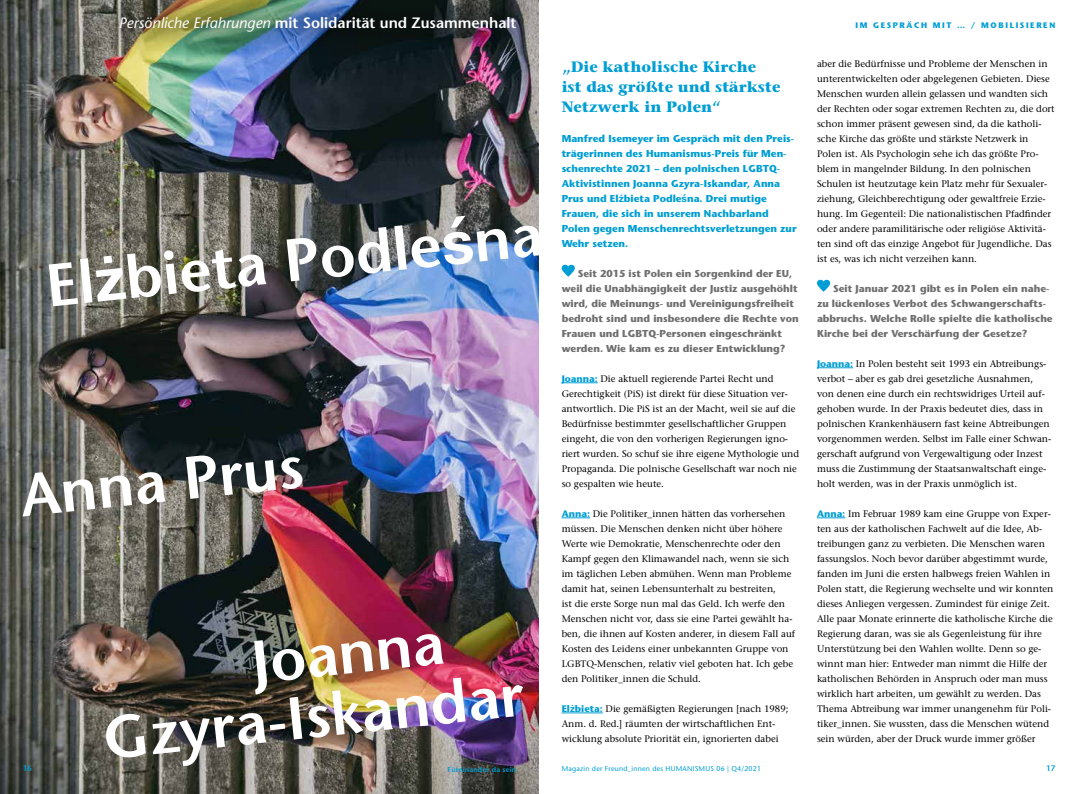
<style>
.page{position:relative;width:1078px;height:794px;background:#fff}
.page>*{position:absolute;margin:0;border:0;box-sizing:border-box;transform-origin:0 0}
.t1{font:600 60px/60px "Stone Sans";color:#fff}
.t2{font:700 15px/20px "Stone Serif";color:#009ed4}
.t3{font:600 15px "Stone Sans";color:#fff}
.t4{font:700 10px/15px "Stone Sans";color:#706f6f}
.t5{font:700 10px/15px "Stone Sans";color:#009ed4}
.t6{font:9.5px/15px "Stone Serif";color:#000}
.t7{font:700 8px "Stone Sans";letter-spacing:.2em;color:#009ed4}
.t8{font:600 8px "Stone Sans";color:#009ed4}
.t9{font:7px "Stone Sans";letter-spacing:.03em;color:#009ed4}
.t10{font:600 7px "Stone Sans";letter-spacing:.03em;color:#009ed4}
.s1{font-weight:400;font-style:italic}
.s2{font-family:"Stone Sans";font-weight:700;color:#009ed4}
.s3{font-family:"Helvetica Neue"}
.s4{font-family:"Helvetica Neue";font-weight:700;color:#009ed4}
.s5{font-family:"Helvetica Neue";font-weight:700}
</style>
<div class="page">
<img style="left:0;top:0;width:539px;height:794px">
<div style="left:95px;top:0;width:445px;height:57px;background:#000;opacity:.75"></div>
<hr style="left:561px;top:382px;width:36px;height:1px;background:#009ed4">
<svg style="left:561px;top:517px;width:29px;height:1px"></svg>
<hr style="left:561px;top:712px;width:41px;height:1px;background:#009ed4">
<svg style="left:561px;top:264px;width:13px;height:13px"></svg>
<hr style="left:816px;top:367px;width:36px;height:1px;background:#009ed4">
<svg style="left:817px;top:517px;width:28px;height:1px"></svg>
<svg style="left:817px;top:279px;width:13px;height:13px"></svg>
<h2 class="t3" style="left:119px;top:14px;width:399px"><span class="s1">Persönliche Erfahrungen</span> mit Solidarität und Zusammenhalt</h2>
<p class="t7" style="left:855px;top:21px;width:201px">IM GESPRÄCH MIT … / MOBILISIEREN</p>
<p class="t6" style="left:816px;top:56px;width:239px">aber die Bedürfnisse und Probleme der Menschen in unterentwickelten oder abgelegenen Gebieten. Diese Menschen wurden allein gelassen und wandten sich der Rechten oder sogar extremen Rechten zu, die dort schon immer präsent gewesen sind, da die katholi&shy;sche Kirche das größte und stärkste Netzwerk in Polen ist. Als Psychologin sehe ich das größte Pro&shy;blem in mangelnder Bildung. In den polnischen Schulen ist heutzutage kein Platz mehr für Sexualer&shy;ziehung, Gleichberechtigung oder gewaltfreie Erzie&shy;hung. Im Gegenteil: Die nationalistischen Pfadfinder oder andere paramilitärische oder religiöse Aktivitä&shy;ten sind oft das einzige Angebot für Jugendliche. Das ist es, was ich nicht verzeihen kann.</p>
<p class="t4" style="left:816px;top:281px;width:237px;text-indent:16px">Seit Januar 2021 gibt es in Polen ein nahe&shy;zu lückenloses Verbot des Schwangerschafts&shy;abbruchs. Welche Rolle spielte die katholische Kirche bei der Verschärfung der Gesetze?</p>
<p class="t6" style="left:816px;top:356px;width:236px"><span class="s2">Joanna:</span> In Polen besteht seit 1993 ein Abtreibungs&shy;verbot – aber es gab drei gesetzliche Ausnahmen, von denen eine durch ein rechtswidriges Urteil auf&shy;gehoben wurde. In der Praxis bedeutet dies, dass in polnischen Krankenhäusern fast keine Abtreibungen vorgenommen werden. Selbst im Falle einer Schwan&shy;gerschaft aufgrund von Vergewaltigung oder Inzest muss die Zustimmung der Staatsanwaltschaft einge&shy;holt werden, was in der Praxis unmöglich ist.</p>
<p class="t6" style="left:816px;top:506px;width:238px"><span class="s2">Anna:</span> Im Februar 1989 kam eine Gruppe von Exper&shy;ten aus der katholischen Fachwelt auf die Idee, Ab&shy;treibungen ganz zu verbieten. Die Menschen waren fassungslos. Noch bevor darüber abgestimmt wurde, fanden im Juni die ersten halbwegs freien Wahlen in Polen statt, die Regierung wechselte und wir konnten dieses Anliegen vergessen. Zumindest für einige Zeit.<br>Alle paar Monate erinnerte die katholische Kirche die Regierung daran, was sie als Gegenleistung für ihre Unterstützung bei den Wahlen wollte. Denn so ge&shy;winnt man hier: Entweder man nimmt die Hilfe der katholischen Behörden in Anspruch oder man muss wirklich hart arbeiten, um gewählt zu werden. Das Thema Abtreibung war immer unangenehm für Poli&shy;tiker_innen. Sie wussten, dass die Menschen wütend sein würden, aber der Druck wurde immer größer</p>
<h2 class="t2" style="left:561px;top:56px;width:220px">„Die katholische Kirche<br>ist das größte und stärkste<br>Netzwerk in Polen“</h2>
<p class="t5" style="left:561px;top:131px;width:236px">Manfred Isemeyer im Gespräch mit den Preis&shy;trägerinnen des Humanismus-Preis für Men&shy;schenrechte 2021 – den polnischen LGBTQ-Aktivistinnen Joanna Gzyra-Iskandar, Anna Prus und El<span class="s3">ż</span>bieta Podle<span class="s3">ś</span>na. Drei mutige Frauen, die sich in unserem Nachbarland Polen gegen Menschenrechtsverletzungen zur Wehr setzen.</p>
<p class="t4" style="left:561px;top:266px;width:238px;text-indent:16px">Seit 2015 ist Polen ein Sorgenkind der EU, weil die Unabhängigkeit der Justiz ausgehöhlt wird, die Meinungs- und Vereinigungsfreiheit bedroht sind und insbesondere die Rechte von Frauen und LGBTQ-Personen eingeschränkt werden. Wie kam es zu dieser Entwicklung?</p>
<p class="t6" style="left:561px;top:371px;width:239px"><span class="s2">Joanna:</span> Die aktuell regierende Partei Recht und Gerechtigkeit (PiS) ist direkt für diese Situation ver&shy;antwortlich. Die PiS ist an der Macht, weil sie auf die Bedürfnisse bestimmter gesellschaftlicher Gruppen eingeht, die von den vorherigen Regierungen igno&shy;riert wurden. So schuf sie ihre eigene Mythologie und Propaganda. Die polnische Gesellschaft war noch nie so gespalten wie heute.</p>
<p class="t6" style="left:561px;top:506px;width:235px"><span class="s2">Anna:</span> Die Politiker_innen hätten das vorhersehen müssen. Die Menschen denken nicht über höhere Werte wie Demokratie, Menschenrechte oder den Kampf gegen den Klimawandel nach, wenn sie sich im täglichen Leben abmühen. Wenn man Probleme damit hat, seinen Lebensunterhalt zu bestreiten,<br>ist die erste Sorge nun mal das Geld. Ich werfe den Menschen nicht vor, dass sie eine Partei gewählt ha&shy;ben, die ihnen auf Kosten anderer, in diesem Fall auf Kosten des Leidens einer unbekannten Gruppe von LGBTQ-Menschen, relativ viel geboten hat. Ich gebe den Politiker_innen die Schuld.</p>
<p class="t6" style="left:561px;top:701px;width:228px"><span class="s2">El</span><span class="s4">ż</span><span class="s2">bieta:</span> Die gemäßigten Regierungen [nach 1989;<br>Anm. d. Red.] räumten der wirtschaftlichen Ent&shy;wicklung absolute Priorität ein, ignorierten dabei</p>
<h1 class="t1" style="left:43px;top:256px;width:500px;rotate:-6deg">El<span class="s5">ż</span>bieta Podle<span class="s5">ś</span>na</h1>
<h1 class="t1" style="left:17px;top:466px;width:286px;rotate:-6deg">Anna Prus</h1>
<h1 class="t1" style="left:94px;top:649px;width:423px;text-indent:155px;rotate:-6deg">Joanna<br>Gzyra-Iskandar</h1>
<p class="t8" style="left:23px;top:763px;width:11px">16</p>
<p class="t10" style="left:447px;top:765px;width:70px">Füreinander da sein</p>
<p class="t9" style="left:561px;top:764px;width:201px">Magazin der Freund_innen des HUMANISMUS 06 | Q4/2021</p>
<p class="t8" style="left:1045px;top:763px;width:11px">17</p>
</div>
